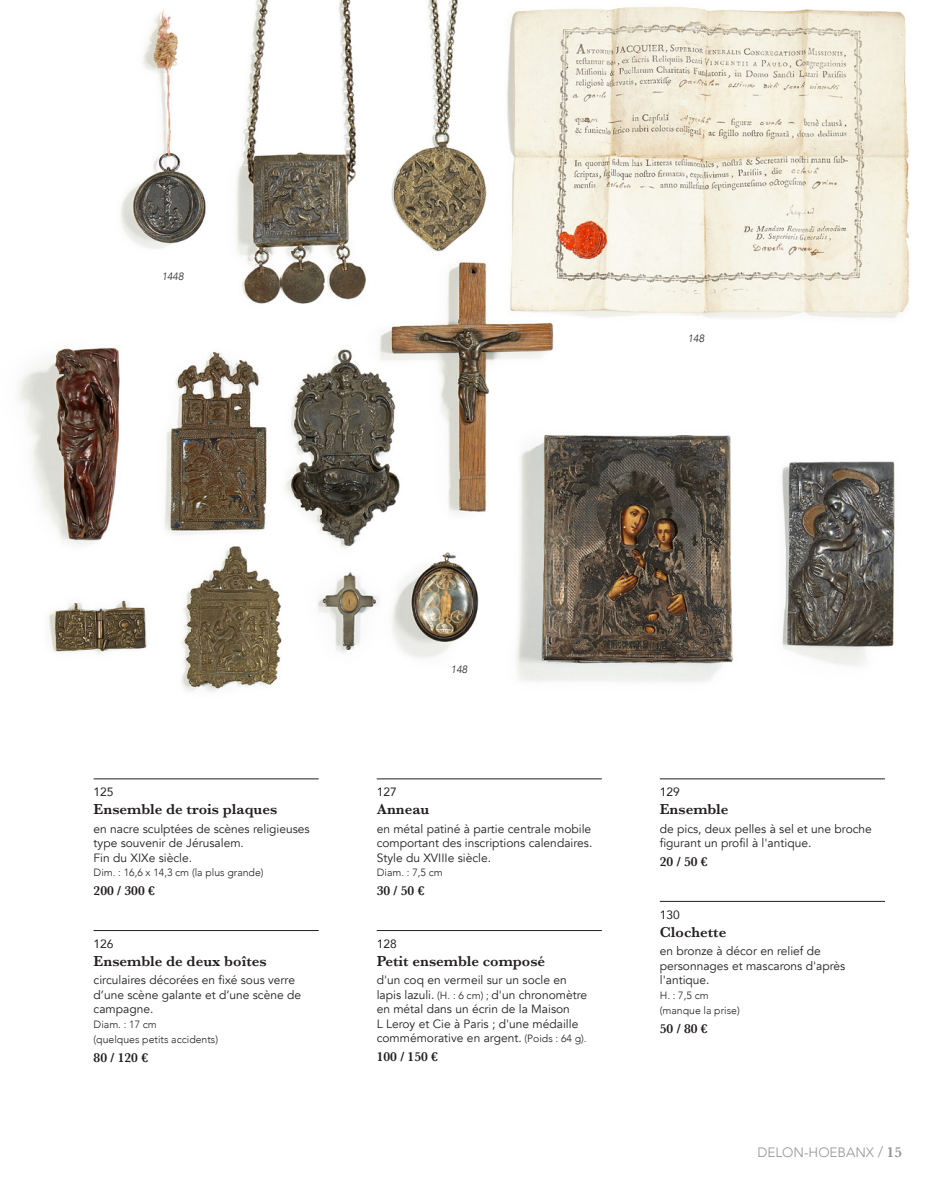
<style>
.page{position:relative;width:936px;height:1191px;background:#fff}
.page>*{position:absolute;margin:0;border:0;box-sizing:border-box;transform-origin:0 0}
.t1{font:600 15px "Baskerville";color:#231f20}
.t2{font:600 13.5px "Baskerville";color:#231f20}
.t3{font:300 13.5px "Avenir";color:#939598}
.t4{font:12px/14.4px "Avenir";color:#231f20}
.t5{font:12px "Avenir";color:#231f20}
.t6{font:300 10.5px/14.7px "Avenir";color:#231f20}
.t7{font:italic 300 10.5px "Avenir";color:#231f20}
.s1{font-weight:300;font-size:10.5px}
.s2{font-size:15px}
.s3{font-family:"Baskerville";font-weight:600;font-size:15px}
</style>
<div class="page">
<img style="left:18px;top:0;width:892px;height:692px">
<hr style="left:94px;top:778px;width:225px;height:1px;background:#231f20">
<hr style="left:94px;top:930px;width:225px;height:1px;background:#231f20">
<hr style="left:376px;top:778px;width:225px;height:1px;background:#231f20">
<hr style="left:376px;top:930px;width:225px;height:1px;background:#231f20">
<hr style="left:659px;top:778px;width:225px;height:1px;background:#231f20">
<hr style="left:659px;top:901px;width:225px;height:1px;background:#231f20">
<p class="t7" style="left:162px;top:270px;width:23px">1448</p>
<p class="t7" style="left:687px;top:332px;width:18px">148</p>
<p class="t5" style="left:94px;top:782px;width:22px">125</p>
<p class="t1" style="left:94px;top:798px;width:185px">Ensemble de trois plaques</p>
<p class="t4" style="left:94px;top:821px;width:218px">en nacre sculptées de scènes religieuses type souvenir de Jérusalem.<br>Fin du XIXe siècle.</p>
<p class="t6" style="left:94px;top:865px;width:171px">Dim. : 16,6 x 14,3 cm (la plus grande)</p>
<p class="t2" style="left:94px;top:881px;width:63px">200 / 300 €</p>
<p class="t5" style="left:94px;top:934px;width:22px">126</p>
<p class="t1" style="left:94px;top:950px;width:175px">Ensemble de deux boîtes</p>
<p class="t4" style="left:94px;top:973px;width:209px">circulaires décorées en fixé sous verre d’une scène galante et d’une scène de campagne.</p>
<p class="t6" style="left:94px;top:1017px;width:126px">Diam. : 17 cm<br>(quelques petits accidents)</p>
<p class="t2" style="left:94px;top:1047px;width:56px">80 / 120 €</p>
<p class="t7" style="left:451px;top:663px;width:18px">148</p>
<p class="t5" style="left:376px;top:782px;width:22px">127</p>
<p class="t1" style="left:376px;top:798px;width:54px">Anneau</p>
<p class="t4" style="left:376px;top:821px;width:217px;text-align:justify">en métal patiné à partie centrale mobile comportant des inscriptions calendaires.<br>Style du XVIIIe siècle.</p>
<p class="t6" style="left:376px;top:865px;width:67px">Diam. : 7,5 cm</p>
<p class="t2" style="left:376px;top:881px;width:49px">30 / 50 €</p>
<p class="t5" style="left:376px;top:934px;width:22px">128</p>
<p class="t1" style="left:376px;top:950px;width:170px">Petit ensemble composé</p>
<p class="t4" style="left:376px;top:973px;width:212px">d'un coq en vermeil sur un socle en lapis lazuli. <span class="s1">(H. : 6 cm) ;</span> d'un chronomètre en métal dans un écrin de la Maison<br>L Leroy et Cie à Paris ; d'une médaille commémorative en argent. <span class="s1">(Poids : 64 g).</span></p>
<p class="t2" style="left:376px;top:1047px;width:63px">100 / 150 €</p>
<p class="t5" style="left:659px;top:782px;width:22px">129</p>
<p class="t1" style="left:659px;top:798px;width:70px">Ensemble</p>
<p class="t4" style="left:659px;top:821px;width:214px">de pics, deux pelles à sel et une broche figurant un profil à l'antique.</p>
<p class="t2" style="left:659px;top:852px;width:49px">20 / 50 €</p>
<p class="t5" style="left:659px;top:904px;width:22px">130</p>
<p class="t1" style="left:659px;top:921px;width:68px">Clochette</p>
<p class="t4" style="left:659px;top:944px;width:187px">en bronze à décor en relief de personnages et mascarons d'après l'antique.</p>
<p class="t6" style="left:659px;top:987px;width:81px">H. : 7,5 cm (manque la prise)</p>
<p class="t2" style="left:659px;top:1018px;width:49px">50 / 80 €</p>
<p class="t3" style="left:757px;top:1144px;width:146px">DELON-HOEBANX <span class="s2">/</span> <span class="s3">15</span></p>
</div>
